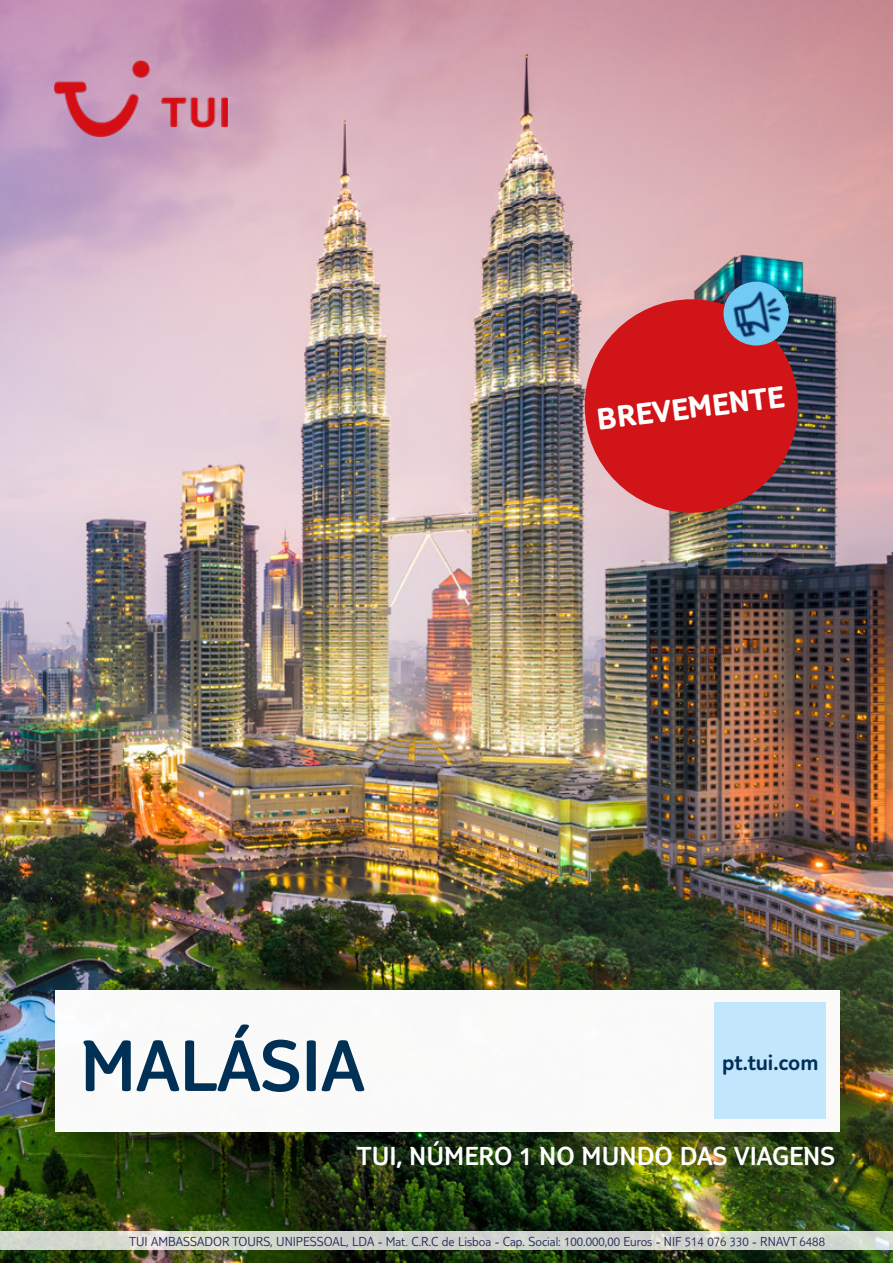
<style>
.page{position:relative;width:893px;height:1263px;background:#fff}
.page>*{position:absolute;margin:0;border:0;box-sizing:border-box;transform-origin:0 0}
.t1{font:300 75px "TUI Type";color:#003058}
.t2{font:700 31.5px "TUI Type";color:#fff}
.t3{font:300 27px "TUI Type";color:#fff}
.t4{font:300 24px "TUI Type";color:#003058}
.t5{font:300 13.5px "TUI Type";color:#222b57}
</style>
<div class="page">
<img style="left:0;top:0;width:893px;height:1263px">
<div style="left:55px;top:990px;width:785px;height:142px;background:#fff"></div>
<svg style="left:0;top:1231px;width:893px;height:19px;background:#d3d7cf"></svg>
<div style="left:715px;top:1003px;width:111px;height:116px;background:#c2e6fb"></div>
<img style="left:54px;top:60px;width:173px;height:77px">
<div style="left:585px;top:299px;width:213px;height:214px;background:#d01417;border-radius:50%"></div>
<div style="left:723px;top:282px;width:66px;height:63px;background:#71cbf4;border-radius:50%"></div>
<img style="left:728px;top:285px;width:57px;height:57px">
<h2 class="t2" style="left:595px;top:401px;width:190px;rotate:-7deg">BREVEMENTE</h2>
<h1 class="t1" style="left:80px;top:1023px;width:286px">MALÁSIA</h1>
<h3 class="t4" style="left:722px;top:1049px;width:98px">pt.tui.com</h3>
<h3 class="t3" style="left:357px;top:1140px;width:480px">TUI, NÚMERO 1 NO MUNDO DAS VIAGENS</h3>
<p class="t5" style="left:129px;top:1233px;width:697px">TUI AMBASSADOR TOURS, UNIPESSOAL, LDA - Mat. C.R.C de Lisboa - Cap. Social: 100.000,00 Euros - NIF 514 076 330 - RNAVT 6488</p>
</div>
